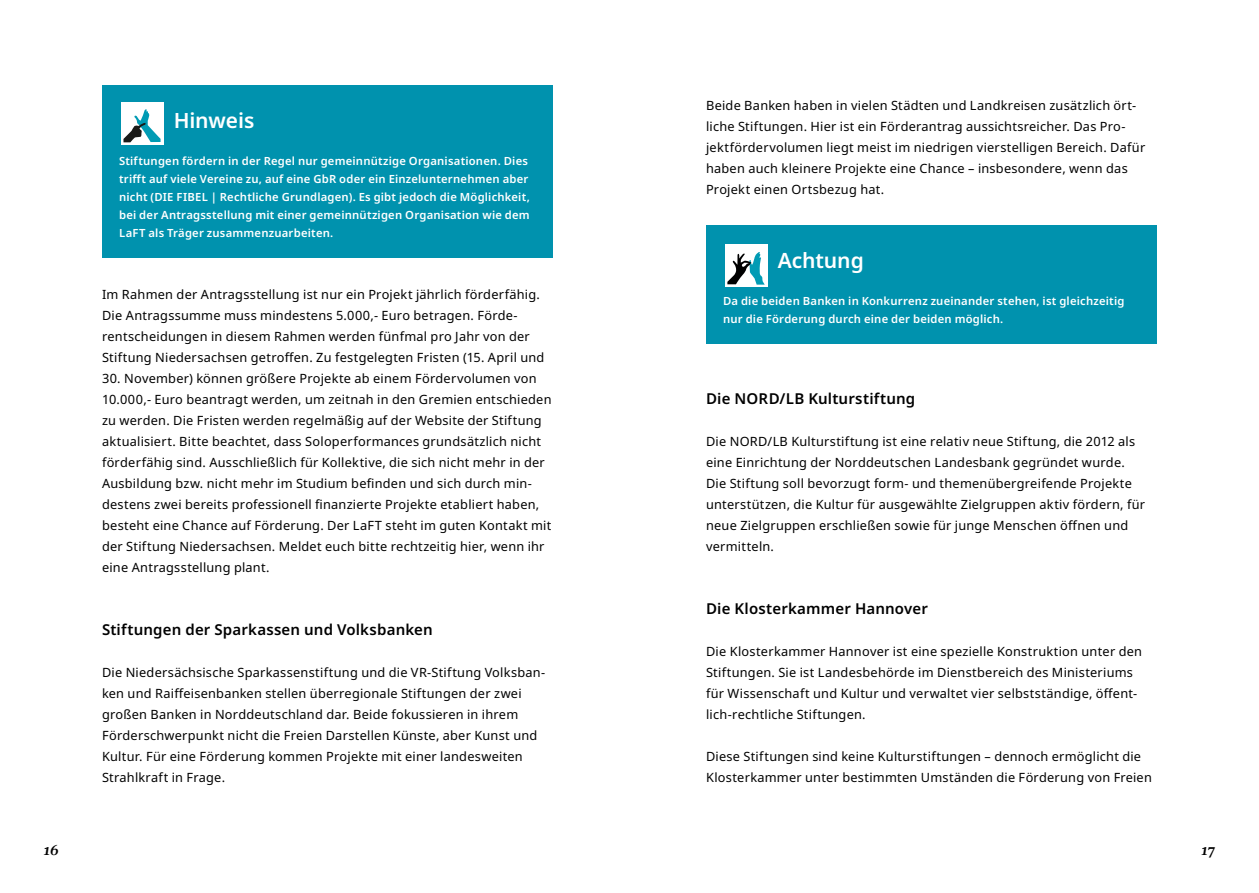
<style>
.page{position:relative;width:1259px;height:893px;background:#fff}
.page>*{position:absolute;margin:0;border:0;box-sizing:border-box;transform-origin:0 0}
.t1{font:600 21px "Noto Sans";letter-spacing:-.005em;color:#fff}
.t2{font:600 15px "Noto Sans";letter-spacing:.01em;color:#000}
.t3{font:italic 600 13.5px "Gelasio";color:#000}
.t4{font:12.75px/21px "Noto Sans";letter-spacing:.02em;color:#000}
.t5{font:600 11.25px/18px "Noto Sans";letter-spacing:.02em;color:#fff}
</style>
<div class="page">
<div style="left:102px;top:85px;width:451px;height:172px;background:#0092ae"></div>
<div style="left:121px;top:102px;width:42px;height:43px;background:#fff"></div>
<svg style="left:123px;top:109px;width:38px;height:33px"></svg>
<div style="left:706px;top:225px;width:451px;height:119px;background:#0092ae"></div>
<div style="left:725px;top:244px;width:42px;height:43px;background:#fff"></div>
<svg style="left:727px;top:252px;width:37px;height:33px"></svg>
<h1 class="t1" style="left:174px;top:108px;width:82px">Hinweis</h1>
<p class="t5" style="left:119px;top:152px;width:412px">Stiftungen fördern in der Regel nur gemeinnützige Organisationen. Dies trifft auf viele Vereine zu, auf eine GbR oder ein Einzelunternehmen aber nicht (DIE FIBEL | Rechtliche Grundlagen). Es gibt jedoch die Möglichkeit, bei der Antragsstellung mit einer gemeinnützigen Organisation wie dem LaFT als Träger zusammenzuarbeiten.</p>
<p class="t4" style="left:102px;top:284px;width:444px">Im Rahmen der Antragsstellung ist nur ein Projekt jährlich förderfähig.<br>Die Antragssumme muss mindestens 5.000,- Euro betragen. Förde&shy;rentscheidungen in diesem Rahmen werden fünfmal pro Jahr von der Stiftung Niedersachsen getroffen. Zu festgelegten Fristen (15. April und</p>
<p class="t4" style="left:102px;top:368px;width:451px">30. November) können größere Projekte ab einem Fördervolumen von 10.000,- Euro beantragt werden, um zeitnah in den Gremien entschieden zu werden. Die Fristen werden regelmäßig auf der Website der Stiftung aktualisiert. Bitte beachtet, dass Soloperformances grundsätzlich nicht förderfähig sind. Ausschließlich für Kollektive, die sich nicht mehr in der Ausbildung bzw. nicht mehr im Studium befinden und sich durch min&shy;destens zwei bereits professionell finanzierte Projekte etabliert haben, besteht eine Chance auf Förderung. Der LaFT steht im guten Kontakt mit der Stiftung Niedersachsen. Meldet euch bitte rechtzeitig hier, wenn ihr eine Antragsstellung plant.</p>
<p class="t2" style="left:102px;top:621px;width:332px">Stiftungen der Sparkassen und Volksbanken</p>
<p class="t4" style="left:102px;top:662px;width:445px">Die Niedersächsische Sparkassenstiftung und die VR-Stiftung Volksban&shy;ken und Raiffeisenbanken stellen überregionale Stiftungen der zwei großen Banken in Norddeutschland dar. Beide fokussieren in ihrem Förderschwerpunkt nicht die Freien Darstellen Künste, aber Kunst und Kultur. Für eine Förderung kommen Projekte mit einer landesweiten Strahlkraft in Frage.</p>
<p class="t4" style="left:706px;top:95px;width:441px">Beide Banken haben in vielen Städten und Landkreisen zusätzlich ört&shy;liche Stiftungen. Hier ist ein Förderantrag aussichtsreicher. Das Pro&shy;jektfördervolumen liegt meist im niedrigen vierstelligen Bereich. Dafür haben auch kleinere Projekte eine Chance – insbesondere, wenn das Projekt einen Ortsbezug hat.</p>
<h1 class="t1" style="left:777px;top:248px;width:88px">Achtung</h1>
<p class="t5" style="left:723px;top:292px;width:403px">Da die beiden Banken in Konkurrenz zueinander stehen, ist gleichzeitig nur die Förderung durch eine der beiden möglich.</p>
<p class="t2" style="left:706px;top:390px;width:211px">Die NORD/LB Kulturstiftung</p>
<p class="t4" style="left:706px;top:431px;width:440px">Die NORD/LB Kulturstiftung ist eine relativ neue Stiftung, die 2012 als eine Einrichtung der Norddeutschen Landesbank gegründet wurde.<br>Die Stiftung soll bevorzugt form- und themenübergreifende Projekte unterstützen, die Kultur für ausgewählte Zielgruppen aktiv fördern, für neue Zielgruppen erschließen sowie für junge Menschen öffnen und vermitteln.</p>
<p class="t2" style="left:706px;top:600px;width:223px">Die Klosterkammer Hannover</p>
<p class="t4" style="left:706px;top:641px;width:437px">Die Klosterkammer Hannover ist eine spezielle Konstruktion unter den Stiftungen. Sie ist Landesbehörde im Dienstbereich des Ministeriums für Wissenschaft und Kultur und verwaltet vier selbstständige, öffent&shy;lich-rechtliche Stiftungen.</p>
<p class="t4" style="left:706px;top:746px;width:447px">Diese Stiftungen sind keine Kulturstiftungen – dennoch ermöglicht die<br>Klosterkammer unter bestimmten Umständen die Förderung von Freien</p>
<p class="t3" style="left:44px;top:839px;width:16px">16</p>
<p class="t3" style="left:1201px;top:839px;width:15px">17</p>
</div>
